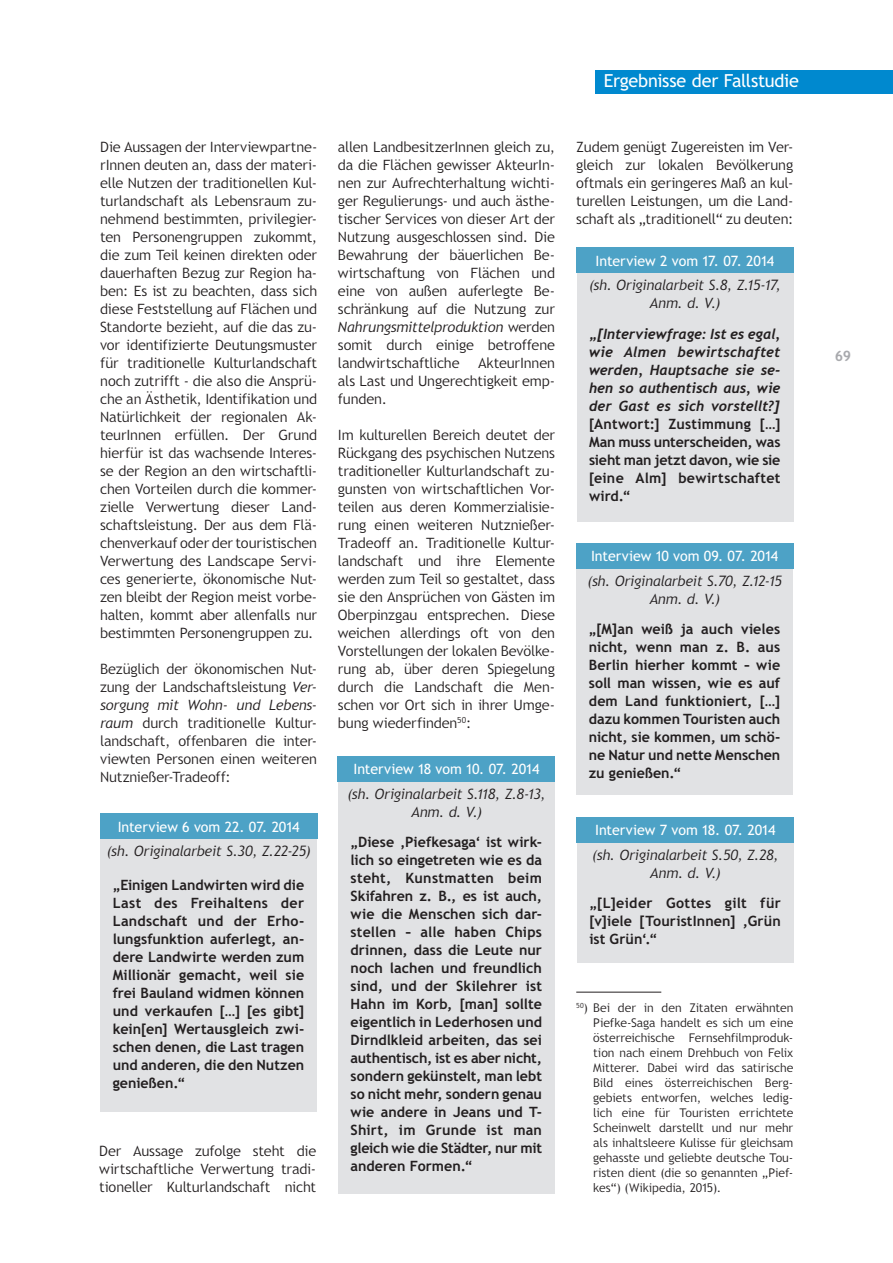
<style>
.page{position:relative;width:893px;height:1263px;background:#fff}
.page>*{position:absolute;margin:0;border:0;box-sizing:border-box;transform-origin:0 0}
.t1{font:18px "Trebuchet SBG";letter-spacing:-.015em;color:#fff}
.t2{font:300 14.25px/18px "Trebuchet SBG2";letter-spacing:-.005em;color:#231f20;text-align:justify}
.t3{font:700 14.25px/18px "Trebuchet SBG2";color:#231f20;text-align:justify}
.t4{font:italic 300 14.25px/18px "Trebuchet SBG2";letter-spacing:-.01em;color:#231f20;text-align:center}
.t5{font:italic 700 14.25px/18px "Trebuchet SBG2";letter-spacing:-.005em;color:#231f20;text-align:justify}
.t6{font:14.25px "Trebuchet SBG2";letter-spacing:-.005em;color:#fff}
.t7{font:700 14.25px "Trebuchet SBG2";color:#a8a9ad}
.t8{font:300 12px/15px "Trebuchet SBG2";color:#231f20;text-align:justify}
.s1{font-style:italic}
</style>
<div class="page">
<div style="left:595px;top:70px;width:298px;height:24px;background:#0089cf"></div>
<div style="left:100px;top:836px;width:217px;height:275px;background:#e1e2e4"></div>
<div style="left:100px;top:814px;width:217px;height:25px;background:#4da2c6"></div>
<div style="left:338px;top:779px;width:217px;height:415px;background:#e1e2e4"></div>
<div style="left:338px;top:756px;width:217px;height:26px;background:#4da2c6"></div>
<hr style="left:576px;top:992px;width:85px;height:1px;background:#231f20">
<div style="left:577px;top:270px;width:216px;height:252px;background:#e1e2e4"></div>
<div style="left:576px;top:248px;width:217px;height:25px;background:#4da2c6"></div>
<div style="left:576px;top:566px;width:217px;height:229px;background:#e1e2e4"></div>
<div style="left:576px;top:543px;width:217px;height:25px;background:#4da2c6"></div>
<div style="left:577px;top:840px;width:217px;height:123px;background:#e1e2e4"></div>
<div style="left:577px;top:817px;width:217px;height:26px;background:#4da2c6"></div>
<p class="t2" style="left:100px;top:138px;width:219px">Die Aussagen der I nterviewpartne&shy;rI nnen deuten an, dass der materi&shy;elle N utzen der traditionellen Kul&shy;turlandschaft als Lebensraum zu&shy;nehmend bestimmten, privilegier&shy;ten Personengruppen zukommt, die zum Teil keinen direkten oder dauerhaften Bezug zur Region ha&shy;ben: Es ist zu beachten, dass sich diese Feststellung auf Flächen und Standorte bezieht, auf die das zu&shy;vor identifizierte Deutungsmuster für traditionelle Kulturlandschaft noch zutrifft - die also die Ansprü&shy;che an Ästhetik, I dentifikation und Natürlichkeit der regionalen Ak&shy;teurI nnen erfüllen. Der Grund hierfür ist das wachsende I nteres&shy;se der Region an den wirtschaftli&shy;chen Vorteilen durch die kommer&shy;zielle Verwertung dieser Land&shy;schaftsleistung. Der aus dem Flä&shy;chenverkauf oder der touristischen Verwertung des Landscape Servi&shy;ces generierte, ökonomische N ut&shy;zen bleibt der Region meist vorbe&shy;halten, kommt aber allenfalls nur bestimmten Personengruppen zu.</p>
<p class="t2" style="left:100px;top:659px;width:219px">Bezüglich der ökonomischen N ut&shy;zung der Landschaftsleistung <span class="s1">Ver&shy;sorgung mit Wohn- und Lebens&shy;raum</span> durch traditionelle Kultur&shy;landschaft, offenbaren die inter&shy;viewten Personen einen weiteren N utznießer-Tradeoff:</p>
<p class="t6" style="left:118px;top:818px;width:183px">Interview 6 vom 22. 07. 2014</p>
<p class="t4" style="left:107px;top:842px;width:205px">(sh. Originalarbeit S.30, Z.22-25)</p>
<p class="t3" style="left:113px;top:876px;width:193px">„Einigen Landwirten wird die Last des Freihaltens der Landschaft und der Erho&shy;lungsfunktion auferlegt, an&shy;dere Landwirte werden zum Millionär gemacht, weil sie frei Bauland widmen können und verkaufen […] [es gibt] kein[en] Wertausgleich zwi&shy;schen denen, die Last tragen und anderen, die den Nutzen genießen.“</p>
<p class="t2" style="left:99px;top:1142px;width:219px">Der Aussage zufolge steht die wirtschaftliche Verwertung tradi&shy;tioneller Kulturlandschaft nicht</p>
<p class="t2" style="left:338px;top:138px;width:218px">allen LandbesitzerI nnen gleich zu, da die Flächen gewisser AkteurI n&shy;nen zur Aufrechterhaltung wichti&shy;ger Regulierungs- und auch ästhe&shy;tischer Services von dieser Art der N utzung ausgeschlossen sind. Die Bewahrung der bäuerlichen Be&shy;wirtschaftung von Flächen und eine von außen auferlegte Be&shy;schränkung auf die N utzung zur <span class="s1">Nahrungsmittelproduktion</span> werden somit durch einige betroffene landwirtschaftliche</p>
<p class="t2" style="left:338px;top:353px;width:218px;text-indent:140px">AkteurI nnen als Last und U ngerechtigkeit emp&shy;funden.</p>
<p class="t2" style="left:338px;top:425px;width:219px">I m kulturellen Bereich deutet der Rückgang des psychischen N utzens traditioneller Kulturlandschaft zu&shy;gunsten von wirtschaftlichen Vor&shy;teilen aus deren Kommerzialisie&shy;rung einen weiteren N utznießer-Tradeoff an. Traditionelle Kultur&shy;landschaft und ihre Elemente werden zum Teil so gestaltet, dass sie den Ansprüchen von Gästen im Oberpinzgau entsprechen. Diese weichen allerdings oft von den Vorstellungen der lokalen Bevölke&shy;rung ab, über deren Spiegelung durch die Landschaft die Men&shy;schen vor Ort sich in ihrer U mge&shy;bung wiederfinden<sup>50</sup>:</p>
<p class="t6" style="left:353px;top:761px;width:187px">Interview 18 vom 10. 07. 2014</p>
<p class="t4" style="left:347px;top:785px;width:199px">(sh. Originalarbeit S.118, Z.8-13,<br>Anm. d. V.)</p>
<p class="t3" style="left:351px;top:833px;width:193px">„Diese ‚Piefkesaga‘ ist wirk&shy;lich so eingetreten wie es da steht, Kunstmatten beim Skifahren z. B., es ist auch, wie die Menschen sich dar&shy;stellen – alle haben Chips drinnen, dass die Leute nur noch lachen und freundlich sind, und der Skilehrer ist Hahn im Korb, [man] sollte eigentlich in Lederhosen und Dirndlkleid arbeiten, das sei authentisch, ist es aber nicht, sondern gekünstelt, man lebt so nicht mehr, sondern genau wie andere in Jeans und T-Shirt, im Grunde ist man gleich wie die Städter, nur mit anderen Formen.“</p>
<p class="t1" style="left:604px;top:70px;width:197px">Ergebnisse der Fallstudie</p>
<p class="t2" style="left:576px;top:138px;width:218px">Zudem genügt Zugereisten im Ver&shy;gleich zur lokalen Bevölkerung oftmals ein geringeres Maß an kul&shy;turellen Leistungen, um die Land&shy;schaft als „traditionell“ zu deuten:</p>
<p class="t6" style="left:596px;top:252px;width:180px">Interview 2 vom 17. 07. 2014</p>
<p class="t4" style="left:589px;top:276px;width:193px">(sh. Originalarbeit S.8, Z.15-17,<br>Anm. d. V.)</p>
<p class="t5" style="left:589px;top:325px;width:193px">„[Interviewfrage: Ist es egal, wie Almen bewirtschaftet werden, Hauptsache sie se&shy;hen so authentisch aus, wie der Gast es sich vorstellt?]</p>
<p class="t3" style="left:589px;top:415px;width:193px">[Antwort:] Zustimmung […] Man muss unterscheiden, was sieht man jetzt davon, wie sie [eine Alm] bewirtschaftet wird.“</p>
<p class="t6" style="left:591px;top:548px;width:189px">Interview 10 vom 09. 07. 2014</p>
<p class="t4" style="left:588px;top:572px;width:196px">(sh. Originalarbeit S.70, Z.12-15<br>Anm. d. V.)</p>
<p class="t3" style="left:589px;top:620px;width:193px">„[M]an weiß ja auch vieles nicht, wenn man z. B. aus Berlin hierher kommt – wie soll man wissen, wie es auf dem Land funktioniert, […] dazu kommen Touristen auch nicht, sie kommen, um schö&shy;ne Natur und nette Menschen zu genießen.“</p>
<p class="t6" style="left:595px;top:822px;width:182px">Interview 7 vom 18. 07. 2014</p>
<p class="t4" style="left:592px;top:846px;width:188px">(sh. Originalarbeit S.50, Z.28,<br>Anm. d. V.)</p>
<p class="t3" style="left:589px;top:894px;width:193px">„[L]eider Gottes gilt für [v]iele [TouristInnen] ,Grün ist Grün‘.“</p>
<p class="t8" style="left:593px;top:1000px;width:201px;text-indent:-17px"><sup>50</sup>) Bei der in den Zitaten erwähnten Piefke-Saga handelt es sich um eine österreichische Fernsehfilmproduk&shy;tion nach einem Drehbuch von Felix Mitterer. Dabei wird das satirische Bild eines österreichischen Berg&shy;gebiets entworfen, welches ledig&shy;lich eine für Touristen errichtete Scheinwelt darstellt und nur mehr als inhaltsleere Kulisse für gleichsam gehasste und geliebte deutsche Tou&shy;risten dient (die so genannten „Pief&shy;kes“) (Wikipedia, 2015).</p>
<p class="t7" style="left:835px;top:347px;width:18px">69</p>
</div>
